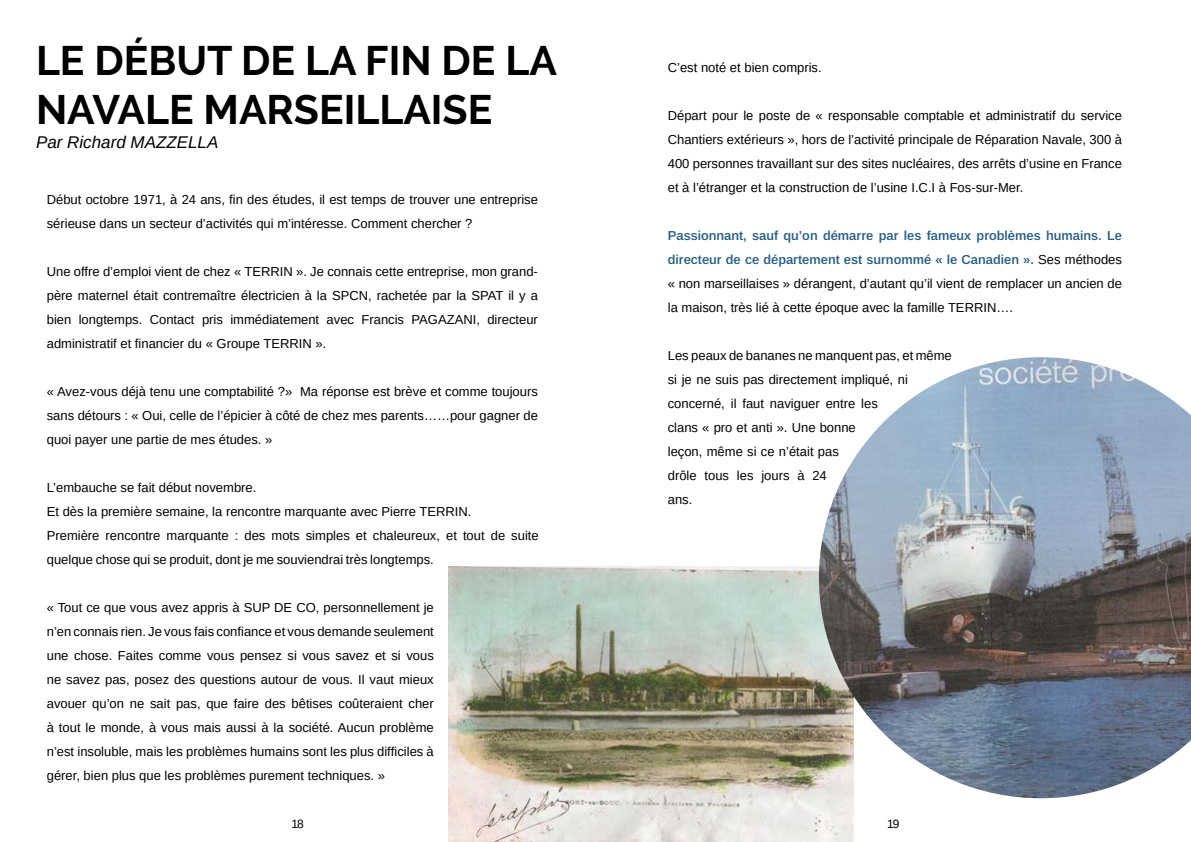
<style>
.page{position:relative;width:1191px;height:842px;background:#fff}
.page>*{position:absolute;margin:0;border:0;box-sizing:border-box;transform-origin:0 0}
.t1{font:700 41px/49.2px "Raleway";color:#000}
.t2{font:italic 17px "Arimo";color:#000}
.t3{font:13px/24px "Arimo";color:#000;text-align:justify}
.t4{font:12px "Arimo";color:#000}
.s1{font-weight:600;color:#285d83}
</style>
<div class="page">
<img style="left:448px;top:566px;width:405px;height:276px">
<img style="left:819px;top:357px;width:372px;height:441px">
<h1 class="t1" style="left:36px;top:36px;width:522px">LE DÉBUT DE LA FIN DE LA<br>NAVALE MARSEILLAISE</h1>
<h2 class="t2" style="left:36px;top:130px;width:184px">Par Richard MAZZELLA</h2>
<p class="t3" style="left:47px;top:188px;width:492px">Début octobre 1971, à 24 ans, fin des études, il est temps de trouver une entreprise sérieuse dans un secteur d’activités qui m’intéresse. Comment chercher ?</p>
<p class="t3" style="left:47px;top:260px;width:492px">Une offre d’emploi vient de chez « TERRIN ». Je connais cette entreprise, mon grand&shy;père maternel était contremaître électricien à la SPCN, rachetée par la SPAT il y a bien longtemps. Contact pris immédiatement avec Francis PAGAZANI, directeur administratif et financier du « Groupe TERRIN ».</p>
<p class="t3" style="left:47px;top:380px;width:492px">« Avez-vous déjà tenu une comptabilité ?» Ma réponse est brève et comme toujours sans détours : « Oui, celle de l’épicier à côté de chez mes parents……pour gagner de quoi payer une partie de mes études. »</p>
<p class="t3" style="left:47px;top:476px;width:493px;text-align:left">L’embauche se fait début novembre.<br>Et dès la première semaine, la rencontre marquante avec Pierre TERRIN.<br>Première rencontre marquante : des mots simples et chaleureux, et tout de suite quelque chose qui se produit, dont je me souviendrai très longtemps.</p>
<p class="t3" style="left:47px;top:596px;width:388px">« Tout ce que vous avez appris à SUP DE CO, personnellement je n’en connais rien. Je vous fais confiance et vous demande seulement une chose. Faites comme vous pensez si vous savez et si vous ne savez pas, posez des questions autour de vous. Il vaut mieux avouer qu’on ne sait pas, que faire des bêtises coûteraient cher à tout le monde, à vous mais aussi à la société. Aucun problème n’est insoluble, mais les problèmes humains sont les plus difficiles à gérer, bien plus que les problèmes purement techniques. »</p>
<p class="t3" style="left:668px;top:56px;width:155px">C’est noté et bien compris.</p>
<p class="t3" style="left:668px;top:104px;width:456px">Départ pour le poste de « responsable comptable et administratif du service Chantiers extérieurs », hors de l’activité principale de Réparation Navale, 300 à 400 personnes travaillant sur des sites nucléaires, des arrêts d’usine en France et à l’étranger et la construction de l’usine I.C.I à Fos-sur-Mer.</p>
<p class="t3" style="left:668px;top:224px;width:456px"><span class="s1">Passionnant, sauf qu’on démarre par les fameux problèmes humains. Le directeur de ce département est surnommé « le Canadien ».</span> Ses méthodes « non marseillaises » dérangent, d’autant qu’il vient de remplacer un ancien de la maison, très lié à cette époque avec la famille TERRIN….</p>
<p class="t3" style="left:668px;top:344px;width:285px;text-align:left">Les peaux de bananes ne manquent pas, et même si je ne suis pas directement impliqué, ni concerné, il faut naviguer entre les<br>clans « pro et anti ». Une bonne<br>leçon, même si ce n’était pas<br>drôle tous les jours à 24<br>ans.</p>
<p class="t4" style="left:291px;top:816px;width:14px">18</p>
<p class="t4" style="left:887px;top:816px;width:14px">19</p>
</div>
